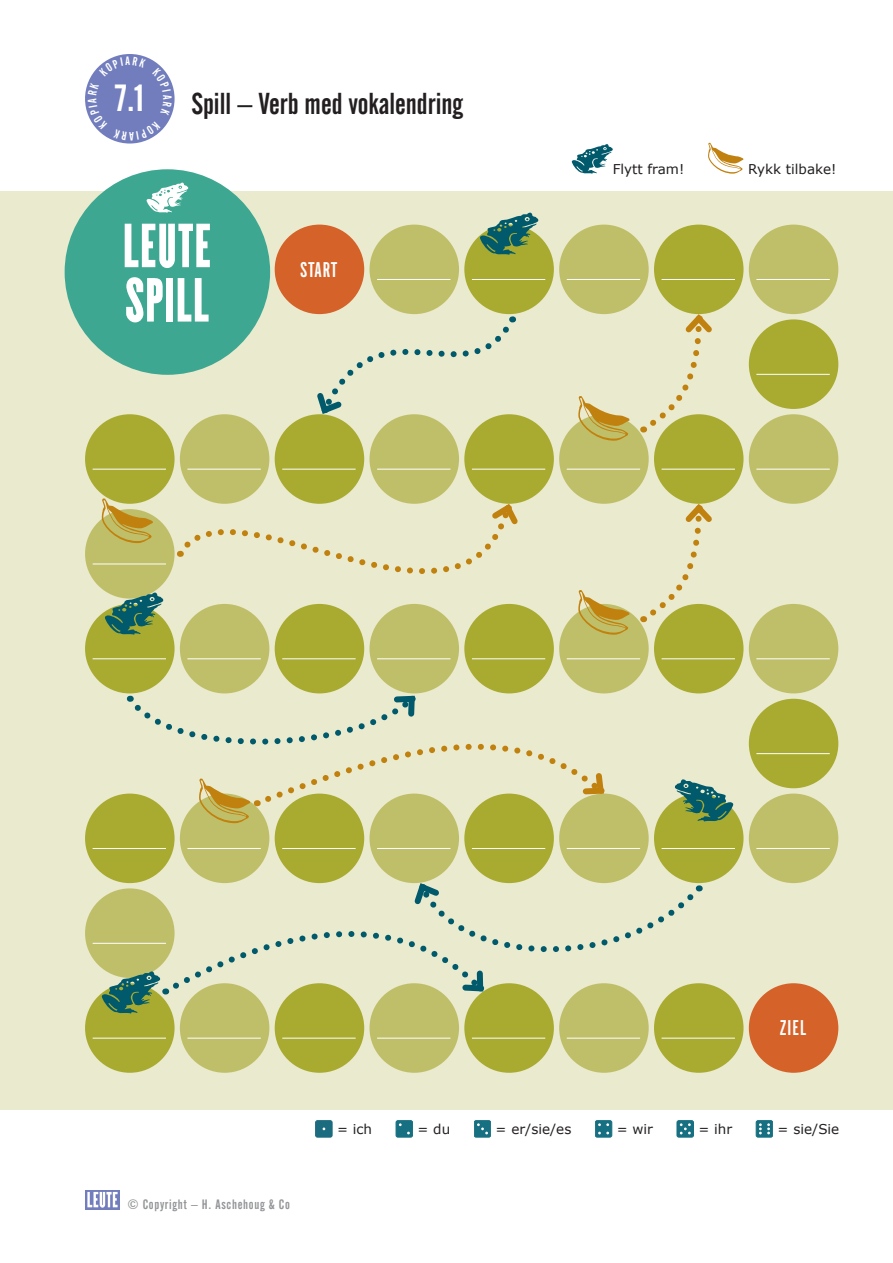
<style>
.page{position:relative;width:893px;height:1263px;background:#fff}
.page>*{position:absolute;margin:0;border:0;box-sizing:border-box;transform-origin:0 0}
.t1{font:54.3px/54.3px "Elliot One";letter-spacing:.01em;color:#fff}
.t2{font:30px "Alternate Gothic No 2 BT";color:#231f20}
.t3{font:22.35px "Alternate Gothic No 1";letter-spacing:.05em;color:#fff}
.t4{font:13.5px "Verdana";color:#231f20}
.t5{font:13.5px "Alternate Gothic No 2 BT";letter-spacing:.05em;color:#939598}
.s1{font-size:37.5px;color:#fff}
</style>
<div class="page">
<svg style="left:85px;top:1190px;width:35px;height:19px"></svg>
<svg style="left:87px;top:1192px;width:31px;height:15px"></svg>
<div style="left:0;top:192px;width:893px;height:918px;background:#eaeace"></div>
<div style="left:85px;top:54px;width:90px;height:90px;background:#717dbd;border-radius:50%"></div>
<div style="left:316px;top:1120px;width:16px;height:17px;background:#1c6c7f;border-radius:2px"></div>
<div style="left:315px;top:1120px;width:17px;height:17px;border:1px solid #1c6c7f;border-radius:2px"></div>
<div style="left:396px;top:1120px;width:17px;height:17px;background:#167081;border-radius:2px"></div>
<div style="left:396px;top:1120px;width:17px;height:17px;border:1px solid #167081;border-radius:2px"></div>
<div style="left:474px;top:1120px;width:17px;height:17px;background:#167081;border-radius:2px"></div>
<div style="left:474px;top:1120px;width:17px;height:17px;border:1px solid #167081;border-radius:2px"></div>
<svg style="left:477px;top:1123px;width:11px;height:11px"></svg>
<div style="left:595px;top:1120px;width:17px;height:17px;background:#167081;border-radius:2px"></div>
<div style="left:595px;top:1120px;width:17px;height:17px;border:1px solid #167081;border-radius:2px"></div>
<svg style="left:598px;top:1123px;width:11px;height:3px"></svg>
<svg style="left:598px;top:1132px;width:11px;height:2px"></svg>
<div style="left:677px;top:1120px;width:16px;height:17px;background:#167081;border-radius:2px"></div>
<div style="left:677px;top:1120px;width:17px;height:17px;border:1px solid #167081;border-radius:2px"></div>
<svg style="left:680px;top:1123px;width:11px;height:11px"></svg>
<div style="left:756px;top:1120px;width:17px;height:17px;background:#167081;border-radius:2px"></div>
<div style="left:756px;top:1120px;width:17px;height:17px;border:1px solid #167081;border-radius:2px"></div>
<svg style="left:759px;top:1123px;width:11px;height:11px"></svg>
<div style="left:85px;top:414px;width:90px;height:90px;background:#a8ab30;border-radius:50%"></div>
<hr style="left:93px;top:469px;width:73px;height:1px;background:#fff">
<div style="left:85px;top:509px;width:90px;height:90px;background:#c0bf69;border-radius:50%"></div>
<hr style="left:93px;top:564px;width:73px;height:1px;background:#fff">
<div style="left:85px;top:604px;width:90px;height:89px;background:#a8ab30;border-radius:50%"></div>
<hr style="left:93px;top:658px;width:73px;height:1px;background:#fff">
<div style="left:85px;top:793px;width:90px;height:90px;background:#a8ab30;border-radius:50%"></div>
<hr style="left:93px;top:848px;width:73px;height:1px;background:#fff">
<div style="left:85px;top:888px;width:90px;height:90px;background:#c0bf69;border-radius:50%"></div>
<hr style="left:93px;top:943px;width:73px;height:1px;background:#fff">
<div style="left:85px;top:983px;width:90px;height:90px;background:#a8ab30;border-radius:50%"></div>
<hr style="left:93px;top:1038px;width:73px;height:1px;background:#fff">
<div style="left:180px;top:414px;width:89px;height:90px;background:#c0bf69;border-radius:50%"></div>
<hr style="left:187px;top:469px;width:74px;height:1px;background:#fff">
<div style="left:180px;top:604px;width:89px;height:89px;background:#c0bf69;border-radius:50%"></div>
<hr style="left:187px;top:658px;width:74px;height:1px;background:#fff">
<div style="left:180px;top:793px;width:89px;height:90px;background:#c0bf69;border-radius:50%"></div>
<hr style="left:187px;top:848px;width:74px;height:1px;background:#fff">
<div style="left:180px;top:983px;width:89px;height:90px;background:#c0bf69;border-radius:50%"></div>
<hr style="left:187px;top:1038px;width:74px;height:1px;background:#fff">
<div style="left:275px;top:225px;width:89px;height:89px;background:#d46229;border-radius:50%"></div>
<div style="left:275px;top:414px;width:89px;height:90px;background:#a8ab30;border-radius:50%"></div>
<hr style="left:282px;top:469px;width:74px;height:1px;background:#fff">
<div style="left:275px;top:604px;width:89px;height:89px;background:#a8ab30;border-radius:50%"></div>
<hr style="left:282px;top:658px;width:74px;height:1px;background:#fff">
<div style="left:275px;top:793px;width:89px;height:90px;background:#a8ab30;border-radius:50%"></div>
<hr style="left:282px;top:848px;width:74px;height:1px;background:#fff">
<div style="left:275px;top:983px;width:89px;height:90px;background:#a8ab30;border-radius:50%"></div>
<hr style="left:282px;top:1038px;width:74px;height:1px;background:#fff">
<div style="left:369px;top:225px;width:90px;height:89px;background:#c0bf69;border-radius:50%"></div>
<hr style="left:377px;top:279px;width:73px;height:1px;background:#fff">
<div style="left:369px;top:414px;width:90px;height:90px;background:#c0bf69;border-radius:50%"></div>
<hr style="left:377px;top:469px;width:73px;height:1px;background:#fff">
<div style="left:369px;top:604px;width:90px;height:89px;background:#c0bf69;border-radius:50%"></div>
<hr style="left:377px;top:658px;width:73px;height:1px;background:#fff">
<div style="left:369px;top:793px;width:90px;height:90px;background:#c0bf69;border-radius:50%"></div>
<hr style="left:377px;top:848px;width:73px;height:1px;background:#fff">
<div style="left:369px;top:983px;width:90px;height:90px;background:#c0bf69;border-radius:50%"></div>
<hr style="left:377px;top:1038px;width:73px;height:1px;background:#fff">
<div style="left:464px;top:225px;width:90px;height:89px;background:#a8ab30;border-radius:50%"></div>
<hr style="left:472px;top:279px;width:73px;height:1px;background:#fff">
<div style="left:464px;top:414px;width:90px;height:90px;background:#a8ab30;border-radius:50%"></div>
<hr style="left:472px;top:469px;width:73px;height:1px;background:#fff">
<div style="left:464px;top:604px;width:90px;height:89px;background:#a8ab30;border-radius:50%"></div>
<hr style="left:472px;top:658px;width:73px;height:1px;background:#fff">
<div style="left:464px;top:793px;width:90px;height:90px;background:#a8ab30;border-radius:50%"></div>
<hr style="left:472px;top:848px;width:73px;height:1px;background:#fff">
<div style="left:464px;top:983px;width:90px;height:90px;background:#a8ab30;border-radius:50%"></div>
<hr style="left:472px;top:1038px;width:73px;height:1px;background:#fff">
<div style="left:559px;top:225px;width:90px;height:89px;background:#c0bf69;border-radius:50%"></div>
<hr style="left:567px;top:279px;width:73px;height:1px;background:#fff">
<div style="left:559px;top:414px;width:90px;height:90px;background:#c0bf69;border-radius:50%"></div>
<hr style="left:567px;top:469px;width:73px;height:1px;background:#fff">
<div style="left:559px;top:604px;width:90px;height:89px;background:#c0bf69;border-radius:50%"></div>
<hr style="left:567px;top:658px;width:73px;height:1px;background:#fff">
<div style="left:559px;top:793px;width:90px;height:90px;background:#c0bf69;border-radius:50%"></div>
<hr style="left:567px;top:848px;width:73px;height:1px;background:#fff">
<div style="left:559px;top:983px;width:90px;height:90px;background:#c0bf69;border-radius:50%"></div>
<hr style="left:567px;top:1038px;width:73px;height:1px;background:#fff">
<div style="left:654px;top:225px;width:89px;height:89px;background:#a8ab30;border-radius:50%"></div>
<hr style="left:662px;top:279px;width:73px;height:1px;background:#fff">
<div style="left:654px;top:414px;width:89px;height:90px;background:#a8ab30;border-radius:50%"></div>
<hr style="left:662px;top:469px;width:73px;height:1px;background:#fff">
<div style="left:654px;top:604px;width:89px;height:89px;background:#a8ab30;border-radius:50%"></div>
<hr style="left:662px;top:658px;width:73px;height:1px;background:#fff">
<div style="left:654px;top:793px;width:89px;height:90px;background:#a8ab30;border-radius:50%"></div>
<hr style="left:662px;top:848px;width:73px;height:1px;background:#fff">
<div style="left:654px;top:983px;width:89px;height:90px;background:#a8ab30;border-radius:50%"></div>
<hr style="left:662px;top:1038px;width:73px;height:1px;background:#fff">
<div style="left:749px;top:225px;width:89px;height:89px;background:#c0bf69;border-radius:50%"></div>
<hr style="left:756px;top:279px;width:74px;height:1px;background:#fff">
<div style="left:749px;top:319px;width:89px;height:90px;background:#a8ab30;border-radius:50%"></div>
<hr style="left:756px;top:374px;width:74px;height:1px;background:#fff">
<div style="left:749px;top:414px;width:89px;height:90px;background:#c0bf69;border-radius:50%"></div>
<hr style="left:756px;top:469px;width:74px;height:1px;background:#fff">
<div style="left:749px;top:604px;width:89px;height:89px;background:#c0bf69;border-radius:50%"></div>
<hr style="left:756px;top:658px;width:74px;height:1px;background:#fff">
<div style="left:749px;top:699px;width:89px;height:89px;background:#a8ab30;border-radius:50%"></div>
<hr style="left:756px;top:753px;width:74px;height:1px;background:#fff">
<div style="left:749px;top:793px;width:89px;height:90px;background:#c0bf69;border-radius:50%"></div>
<hr style="left:756px;top:848px;width:74px;height:1px;background:#fff">
<div style="left:749px;top:983px;width:89px;height:90px;background:#d46229;border-radius:50%"></div>
<svg style="left:480px;top:213px;width:58px;height:42px"></svg>
<svg style="left:105px;top:593px;width:58px;height:42px"></svg>
<svg style="left:675px;top:779px;width:58px;height:42px"></svg>
<div style="left:65px;top:169px;width:205px;height:206px;background:#3da791;border-radius:50%"></div>
<svg style="left:147px;top:183px;width:41px;height:30px"></svg>
<svg style="left:313px;top:302px;width:201px;height:116px"></svg>
<svg style="left:179px;top:487px;width:335px;height:166px"></svg>
<svg style="left:487px;top:499px;width:36px;height:30px"></svg>
<svg style="left:102px;top:879px;width:598px;height:134px"></svg>
<svg style="left:102px;top:498px;width:51px;height:45px"></svg>
<svg style="left:129px;top:693px;width:478px;height:130px"></svg>
<svg style="left:578px;top:590px;width:51px;height:45px"></svg>
<svg style="left:578px;top:396px;width:51px;height:45px"></svg>
<svg style="left:643px;top:310px;width:74px;height:122px"></svg>
<svg style="left:643px;top:499px;width:74px;height:123px"></svg>
<svg style="left:572px;top:144px;width:41px;height:30px"></svg>
<svg style="left:708px;top:143px;width:35px;height:31px"></svg>
<svg style="left:99px;top:57px;width:15px;height:9px"></svg>
<svg style="left:162px;top:68px;width:10px;height:47px"></svg>
<svg style="left:113px;top:132px;width:47px;height:9px"></svg>
<svg style="left:88px;top:82px;width:9px;height:47px"></svg>
<h2 class="t2" style="left:115px;top:87px;width:349px"><span class="s1">7.1</span> Spill – Verb med vokalendring</h2>
<h1 class="t1" style="left:122px;top:218px;width:90px">LEUTE<br>SPILL</h1>
<h3 class="t3" style="left:300px;top:254px;width:39px">START</h3>
<p class="t4" style="left:613px;top:159px;width:73px">Flytt fram!</p>
<p class="t4" style="left:748px;top:159px;width:90px">Rykk tilbake!</p>
<h3 class="t3" style="left:780px;top:1013px;width:28px">ZIEL</h3>
<p class="t5" style="left:127px;top:1196px;width:164px">© Copyright – H. Aschehoug &amp; Co</p>
<p class="t4" style="left:337px;top:1120px;width:37px">= ich</p>
<p class="t4" style="left:417px;top:1120px;width:34px">= du</p>
<p class="t4" style="left:496px;top:1120px;width:77px">= er/sie/es</p>
<p class="t4" style="left:617px;top:1120px;width:38px">= wir</p>
<p class="t4" style="left:698px;top:1120px;width:35px">= ihr</p>
<p class="t4" style="left:778px;top:1120px;width:63px">= sie/Sie</p>
</div>
